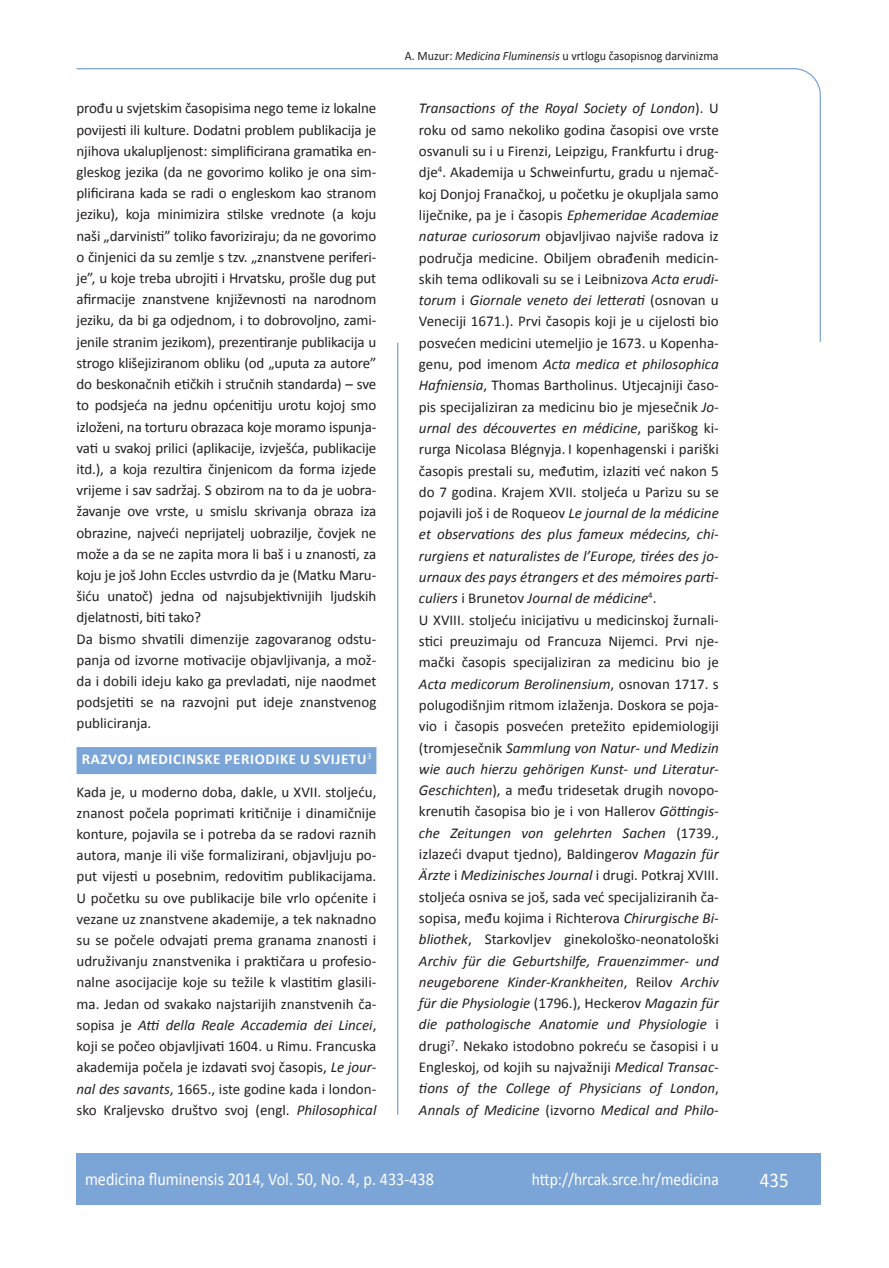
<style>
.page{position:relative;width:889px;height:1268px;background:#fff}
.page>*{position:absolute;margin:0;border:0;box-sizing:border-box;transform-origin:0 0}
.t1{font:21px "Calibri";color:#fff;scale:.9 1}
.t2{font:18px "Calibri";color:#fff;scale:.9 1}
.t3{font:17.25px "Calibri";color:#fff;scale:.9 1}
.t4{font:15px/21.3px "Calibri";letter-spacing:-.01em;color:#231f20}
.t5{font:12.75px "Calibri";color:#231f20;scale:.94 1}
.s1{font-weight:700;color:#fff}
.s2{font-style:italic}
</style>
<div class="page">
<svg style="left:76px;top:68px;width:745px;height:275px"></svg>
<hr style="left:397px;top:342px;width:1px;height:772px;background:#7ca5d7">
<div style="left:77px;top:1152px;width:744px;height:51px;background:#7ca5d7"></div>
<div style="left:77px;top:747px;width:299px;height:27px;background:#7ca5d7"></div>
<p class="t4" style="left:77px;top:97px;width:301px">prođu u svjetskim časopisima nego teme iz lokalne povijesti ili kulture. Dodatni problem publikacija je njihova ukalupljenost: simplificirana gramatika en&shy;gleskog jezika (da ne govorimo koliko je ona sim&shy;plificirana kada se radi o engleskom kao stranom jeziku), koja minimizira stilske vrednote (a koju naši „darvinisti” toliko favoriziraju; da ne govorimo o činjenici da su zemlje s tzv. „znanstvene periferi&shy;je”, u koje treba ubrojiti i Hrvatsku, prošle dug put afirmacije znanstvene književnosti na narodnom jeziku, da bi ga odjednom, i to dobrovoljno, zami&shy;jenile stranim jezikom), prezentiranje publikacija u strogo klišejiziranom obliku (od „uputa za autore” do beskonačnih etičkih i stručnih standarda) – sve to podsjeća na jednu općenitiju urotu kojoj smo izloženi, na torturu obrazaca koje moramo ispunja&shy;vati u svakoj prilici (aplikacije, izvješća, publikacije itd.), a koja rezultira činjenicom da forma izjede vrijeme i sav sadržaj. S obzirom na to da je uobra&shy;žavanje ove vrste, u smislu skrivanja obraza iza obrazine, najveći neprijatelj uobrazilje, čovjek ne može a da se ne zapita mora li baš i u znanosti, za koju je još John Eccles ustvrdio da je (Matku Maru&shy;šiću unatoč) jedna od najsubjektivnijih ljudskih djelatnosti, biti tako?<br>Da bismo shvatili dimenzije zagovaranog odstu&shy;panja od izvorne motivacije objavljivanja, a mož&shy;da i dobili ideju kako ga prevladati, nije naodmet podsjetiti se na razvojni put ideje znanstvenog publiciranja.</p>
<p class="t4" style="left:77px;top:742px;width:301px;line-height:32.4px;text-align:center"><span class="s1">RAZVOJ MEDICINSKE PERIODIKE U SVIJETU</span><sup>3<br></sup>Kada je, u moderno doba, dakle, u XVII. stoljeću,</p>
<p class="t4" style="left:77px;top:801px;width:301px;text-align:justify">znanost počela poprimati kritičnije i dinamičnije konture, pojavila se i potreba da se radovi raznih autora, manje ili više formalizirani, objavljuju po&shy;put vijesti u posebnim, redovitim publikacijama.<br>U početku su ove publikacije bile vrlo općenite i vezane uz znanstvene akademije, a tek naknadno su se počele odvajati prema granama znanosti i udruživanju znanstvenika i praktičara u profesio&shy;nalne asocijacije koje su težile k vlastitim glasili&shy;ma. Jedan od svakako najstarijih znanstvenih ča&shy;sopisa je <span class="s2">Atti della Reale Accademia dei Lincei</span>, koji se počeo objavljivati 1604. u Rimu. Francuska akademija počela je izdavati svoj časopis, <span class="s2">Le jour&shy;nal des savants</span>, 1665., iste godine kada i london&shy;sko Kraljevsko društvo svoj (engl. <span class="s2">Philosophical</span></p>
<p class="t5" style="left:405px;top:47px;width:335px">A. Muzur: <span class="s2">Medicina Fluminensis</span> u vrtlogu časopisnog darvinizma</p>
<p class="t4" style="left:419px;top:97px;width:301px"><span class="s2">Transactions of the Royal Society of London</span>). U roku od samo nekoliko godina časopisi ove vrste osvanuli su i u Firenzi, Leipzigu, Frankfurtu i drug&shy;dje<sup>4</sup>. Akademija u Schweinfurtu, gradu u njemač&shy;koj Donjoj Franačkoj, u početku je okupljala samo liječnike, pa je i časopis <span class="s2">Ephemeridae Academiae naturae curiosorum</span> objavljivao najviše radova iz područja medicine. Obiljem obrađenih medicin&shy;skih tema odlikovali su se i Leibnizova <span class="s2">Acta erudi&shy;torum</span> i <span class="s2">Giornale veneto dei letterati</span> (osnovan u Veneciji 1671.). Prvi časopis koji je u cijelosti bio posvećen medicini utemeljio je 1673. u Kopenha&shy;genu, pod imenom <span class="s2">Acta medica et philosophica Hafniensia</span>, Thomas Bartholinus. Utjecajniji časo&shy;pis specijaliziran za medicinu bio je mjesečnik <span class="s2">Jo&shy;urnal des découvertes en médicine</span>, pariškog ki&shy;rurga Nicolasa Blégnyja. I kopenhagenski i pariški časopis prestali su, međutim, izlaziti već nakon 5 do 7 godina. Krajem XVII. stoljeća u Parizu su se pojavili još i de Roqueov <span class="s2">Le journal de la médicine et observations des plus fameux médecins, chi&shy;rurgiens et naturalistes de l’Europe, tirées des jo&shy;urnaux des pays étrangers et des mémoires parti&shy;culiers</span> i Brunetov <span class="s2">Journal de médicine</span><sup>4</sup>.<br>U XVIII. stoljeću inicijativu u medicinskoj žurnali&shy;stici preuzimaju od Francuza Nijemci. Prvi nje&shy;mački časopis specijaliziran za medicinu bio je <span class="s2">Acta medicorum Berolinensium</span>, osnovan 1717. s polugodišnjim ritmom izlaženja. Doskora se poja&shy;vio i časopis posvećen pretežito epidemiologiji (tromjesečnik <span class="s2">Sammlung von Natur- und Medizin wie auch hierzu gehörigen Kunst- und Literatur-Geschichten</span>), a među tridesetak drugih novopo&shy;krenutih časopisa bio je i von Hallerov <span class="s2">Göttingis&shy;che Zeitungen von gelehrten Sachen</span> (1739., izlazeći dvaput tjedno), Baldingerov <span class="s2">Magazin für Ärzte</span> i <span class="s2">Medizinisches Journal</span> i drugi. Potkraj XVIII. stoljeća osniva se još, sada već specijaliziranih ča&shy;sopisa, među kojima i Richterova <span class="s2">Chirurgische Bi&shy;bliothek</span>, Starkovljev ginekološko-neonatološki <span class="s2">Archiv für die Geburtshilfe, Frauenzimmer- und neugeborene Kinder-Krankheiten</span>, Reilov <span class="s2">Archiv für die Physiologie</span> (1796.), Heckerov <span class="s2">Magazin für die pathologische Anatomie und Physiologie</span> i drugi<sup>7</sup>. Nekako istodobno pokreću se časopisi i u Engleskoj, od kojih su najvažniji <span class="s2">Medical Transac&shy;tions of the College of Physicians of London</span>, <span class="s2">Annals of Medicine</span> (izvorno <span class="s2">Medical and Philo-</span></p>
<p class="t2" style="left:85px;top:1167px;width:389px">medicina fluminensis 2014, Vol. 50, No. 4, p. 433-438</p>
<p class="t3" style="left:532px;top:1168px;width:209px">http://hrcak.srce.hr/medicina</p>
<h1 class="t1" style="left:760px;top:1166px;width:33px">435</h1>
</div>
